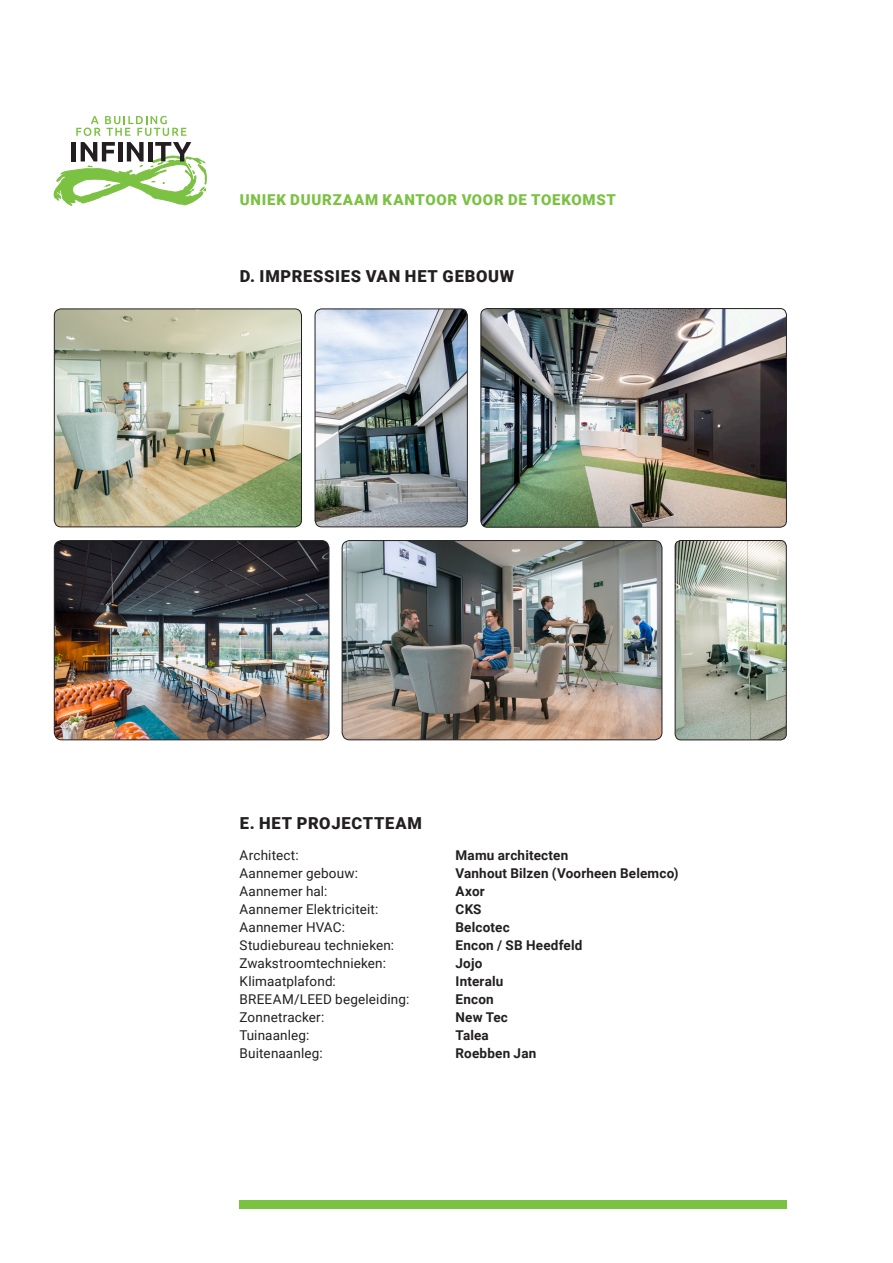
<style>
.page{position:relative;width:893px;height:1263px;background:#fff}
.page>*{position:absolute;margin:0;border:0;box-sizing:border-box;transform-origin:0 0}
.t1{font:900 16.5px "Roboto";letter-spacing:.045em;color:#231f20}
.t2{font:900 15px "Roboto";letter-spacing:.05em;color:#7bc142}
.t3{font:13.5px "Roboto";letter-spacing:.015em;color:#231f20}
.t4{font:700 13.5px "Roboto";letter-spacing:.015em;color:#231f20}
</style>
<div class="page">
<svg style="left:76px;top:116px;width:111px;height:20px"></svg>
<svg style="left:54px;top:142px;width:153px;height:64px"></svg>
<img style="left:54px;top:309px;width:247px;height:218px">
<div style="left:54px;top:308px;width:248px;height:219px;border:1px solid #231f20;border-radius:7px"></div>
<img style="left:482px;top:310px;width:303px;height:216px">
<div style="left:480px;top:308px;width:307px;height:220px;border:1px solid #231f20;border-radius:6px"></div>
<img style="left:54px;top:541px;width:275px;height:199px">
<div style="left:54px;top:540px;width:275px;height:200px;border:1px solid #231f20;border-radius:8px"></div>
<img style="left:342px;top:540px;width:320px;height:200px">
<div style="left:342px;top:540px;width:320px;height:200px;border:1px solid #231f20;border-radius:8px"></div>
<img style="left:315px;top:309px;width:152px;height:218px">
<div style="left:315px;top:308px;width:153px;height:219px;border:1px solid #231f20;border-radius:7px"></div>
<img style="left:675px;top:541px;width:111px;height:199px">
<div style="left:675px;top:540px;width:112px;height:200px;border:1px solid #231f20;border-radius:6px"></div>
<div style="left:240px;top:1200px;width:547px;height:9px;background:#7bc142"></div>
<p class="t2" style="left:240px;top:190px;width:378px">UNIEK DUURZAAM KANTOOR VOOR DE TOEKOMST</p>
<p class="t1" style="left:240px;top:265px;width:276px">D. IMPRESSIES VAN HET GEBOUW</p>
<p class="t1" style="left:240px;top:811px;width:184px">E. HET PROJECTTEAM</p>
<p class="t3" style="left:240px;top:845px;width:61px">Architect:</p>
<p class="t4" style="left:456px;top:845px;width:114px">Mamu architecten</p>
<p class="t3" style="left:240px;top:863px;width:120px">Aannemer gebouw:</p>
<p class="t4" style="left:456px;top:863px;width:225px">Vanhout Bilzen (Voorheen Belemco)</p>
<p class="t3" style="left:240px;top:881px;width:89px">Aannemer hal:</p>
<p class="t4" style="left:456px;top:881px;width:31px">Axor</p>
<p class="t3" style="left:240px;top:899px;width:140px">Aannemer Elektriciteit:</p>
<p class="t4" style="left:456px;top:899px;width:27px">CKS</p>
<p class="t3" style="left:240px;top:917px;width:107px">Aannemer HVAC:</p>
<p class="t4" style="left:456px;top:917px;width:56px">Belcotec</p>
<p class="t3" style="left:240px;top:935px;width:156px">Studiebureau technieken:</p>
<p class="t4" style="left:456px;top:935px;width:128px">Encon / SB Heedfeld</p>
<p class="t3" style="left:240px;top:953px;width:148px">Zwakstroomtechnieken:</p>
<p class="t4" style="left:456px;top:953px;width:28px">Jojo</p>
<p class="t3" style="left:240px;top:971px;width:98px">Klimaatplafond:</p>
<p class="t4" style="left:456px;top:971px;width:49px">Interalu</p>
<p class="t3" style="left:240px;top:989px;width:171px">BREEAM/LEED begeleiding:</p>
<p class="t4" style="left:456px;top:989px;width:40px">Encon</p>
<p class="t3" style="left:240px;top:1007px;width:86px">Zonnetracker:</p>
<p class="t4" style="left:456px;top:1007px;width:54px">New Tec</p>
<p class="t3" style="left:240px;top:1025px;width:71px">Tuinaanleg:</p>
<p class="t4" style="left:456px;top:1025px;width:35px">Talea</p>
<p class="t3" style="left:240px;top:1043px;width:85px">Buitenaanleg:</p>
<p class="t4" style="left:456px;top:1043px;width:82px">Roebben Jan</p>
</div>
